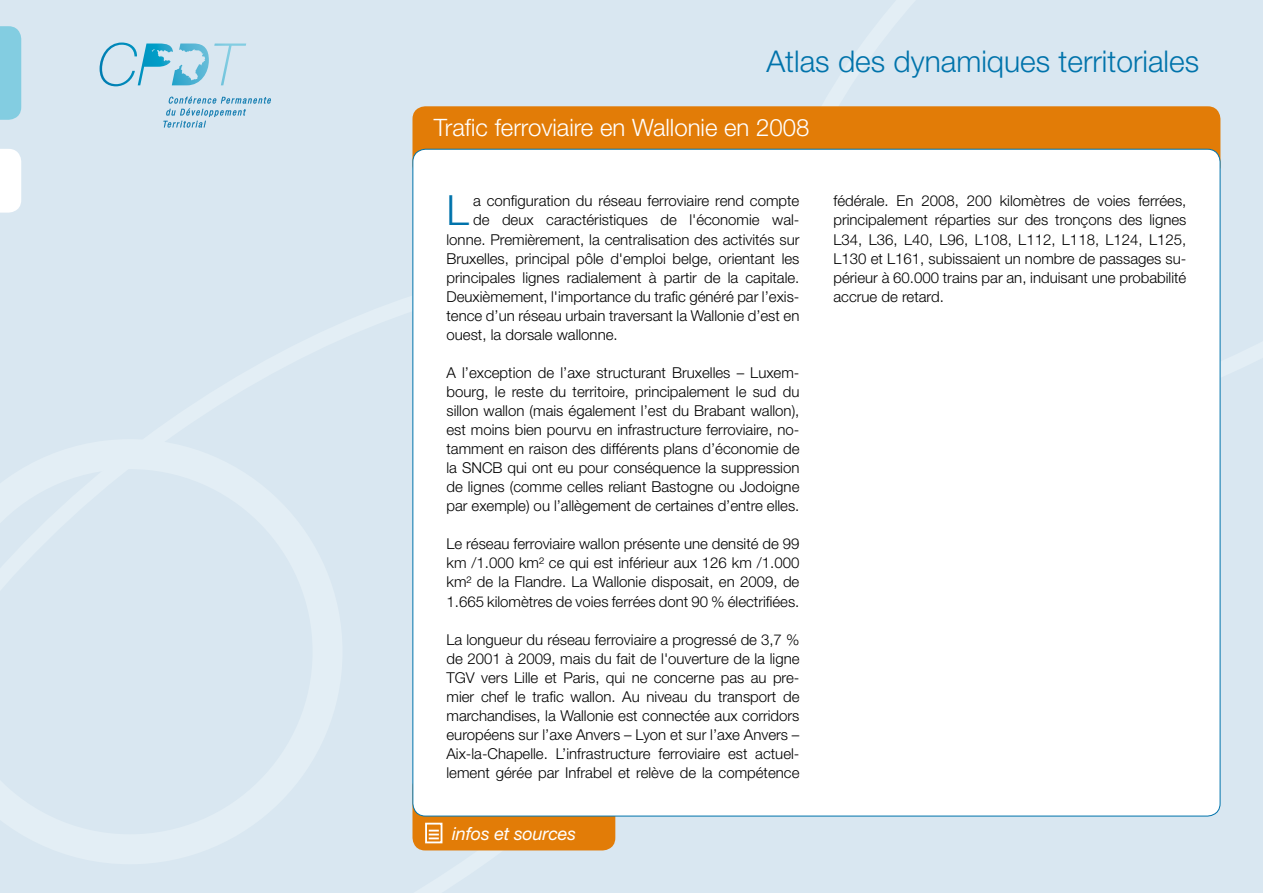
<style>
.page{position:relative;width:1263px;height:893px;background:#d9e7f1}
.page>*{position:absolute;margin:0;border:0;box-sizing:border-box;transform-origin:0 0}
.t1{font:300 41.7px "Helvetica Neue";color:#0073ab}
.t2{font:300 30px "Helvetica Neue";color:#0073ab}
.t3{font:300 24px "Helvetica Neue";color:#fff}
.t4{font:italic 18px "Helvetica Neue";letter-spacing:-.01em;color:#fff}
.t5{font:300 15px/19px "Helvetica Neue";color:#000;text-align:justify}
</style>
<div class="page">
<div style="left:412px;top:774px;width:203px;height:76px;background:#e27c07;border-radius:13px"></div>
<div style="left:412px;top:106px;width:808px;height:72px;background:#e27c07;border-radius:13px"></div>
<div style="left:0;top:26px;width:21px;height:94px;background:#83cde1"></div>
<svg style="left:0;top:149px;width:21px;height:64px"></svg>
<div style="left:413px;top:149px;width:807px;height:667px;background:#fff;border-radius:13px"></div>
<div style="left:425px;top:823px;width:17px;height:20px;border:2px solid #fff"></div>
<svg style="left:429px;top:830px;width:10px;height:9px"></svg>
<svg style="left:163px;top:96px;width:108px;height:32px"></svg>
<svg style="left:100px;top:43px;width:146px;height:43px"></svg>
<h2 class="t2" style="left:766px;top:43px;width:434px">Atlas des dynamiques territoriales</h2>
<h3 class="t3" style="left:434px;top:113px;width:377px">Trafic ferroviaire en Wallonie en 2008</h3>
<h1 class="t1" style="left:446px;top:185px;width:24px">L</h1>
<p class="t5" style="left:473px;top:191px;width:328px">a configuration du réseau ferroviaire rend compte</p>
<p class="t5" style="left:473px;top:210px;width:328px">de deux caractéristiques de l'économie wal-</p>
<p class="t5" style="left:446px;top:229px;width:354px">lonne. Premièrement, la centralisation des activités sur</p>
<p class="t5" style="left:446px;top:248px;width:354px">Bruxelles, principal pôle d'emploi belge, orientant les</p>
<p class="t5" style="left:446px;top:267px;width:354px">principales lignes radialement à partir de la capitale.</p>
<p class="t5" style="left:446px;top:286px;width:354px">Deuxièmement, l'importance du trafic généré par l’exis-</p>
<p class="t5" style="left:446px;top:306px;width:354px">tence d’un réseau urbain traversant la Wallonie d’est en</p>
<p class="t5" style="left:446px;top:325px;width:173px">ouest, la dorsale wallonne.</p>
<p class="t5" style="left:446px;top:363px;width:354px">A l’exception de l’axe structurant Bruxelles – Luxem&shy;bourg, le reste du territoire, principalement le sud du sillon wallon (mais également l’est du Brabant wallon), est moins bien pourvu en infrastructure ferroviaire, no&shy;tamment en raison des différents plans d’économie de la SNCB qui ont eu pour conséquence la suppression de lignes (comme celles reliant Bastogne ou Jodoigne par exemple) ou l’allègement de certaines d’entre elles.</p>
<p class="t5" style="left:446px;top:534px;width:354px">Le réseau ferroviaire wallon présente une densité de 99 km /1.000 km² ce qui est inférieur aux 126 km /1.000 km² de la Flandre. La Wallonie disposait, en 2009, de 1.665 kilomètres de voies ferrées dont 90 % électrifiées.</p>
<p class="t5" style="left:446px;top:629px;width:354px">La longueur du réseau ferroviaire a progressé de 3,7 % de 2001 à 2009, mais du fait de l'ouverture de la ligne TGV vers Lille et Paris, qui ne concerne pas au pre&shy;mier chef le trafic wallon. Au niveau du transport de marchandises, la Wallonie est connectée aux corridors européens sur l’axe Anvers – Lyon et sur l’axe Anvers – Aix-la-Chapelle. L’infrastructure ferroviaire est actuel&shy;lement gérée par Infrabel et relève de la compétence</p>
<p class="t4" style="left:452px;top:822px;width:125px">infos et sources</p>
<p class="t5" style="left:833px;top:191px;width:354px">fédérale. En 2008, 200 kilomètres de voies ferrées, principalement réparties sur des tronçons des lignes L34, L36, L40, L96, L108, L112, L118, L124, L125, L130 et L161, subissaient un nombre de passages su&shy;périeur à 60.000 trains par an, induisant une probabilité accrue de retard.</p>
</div>
